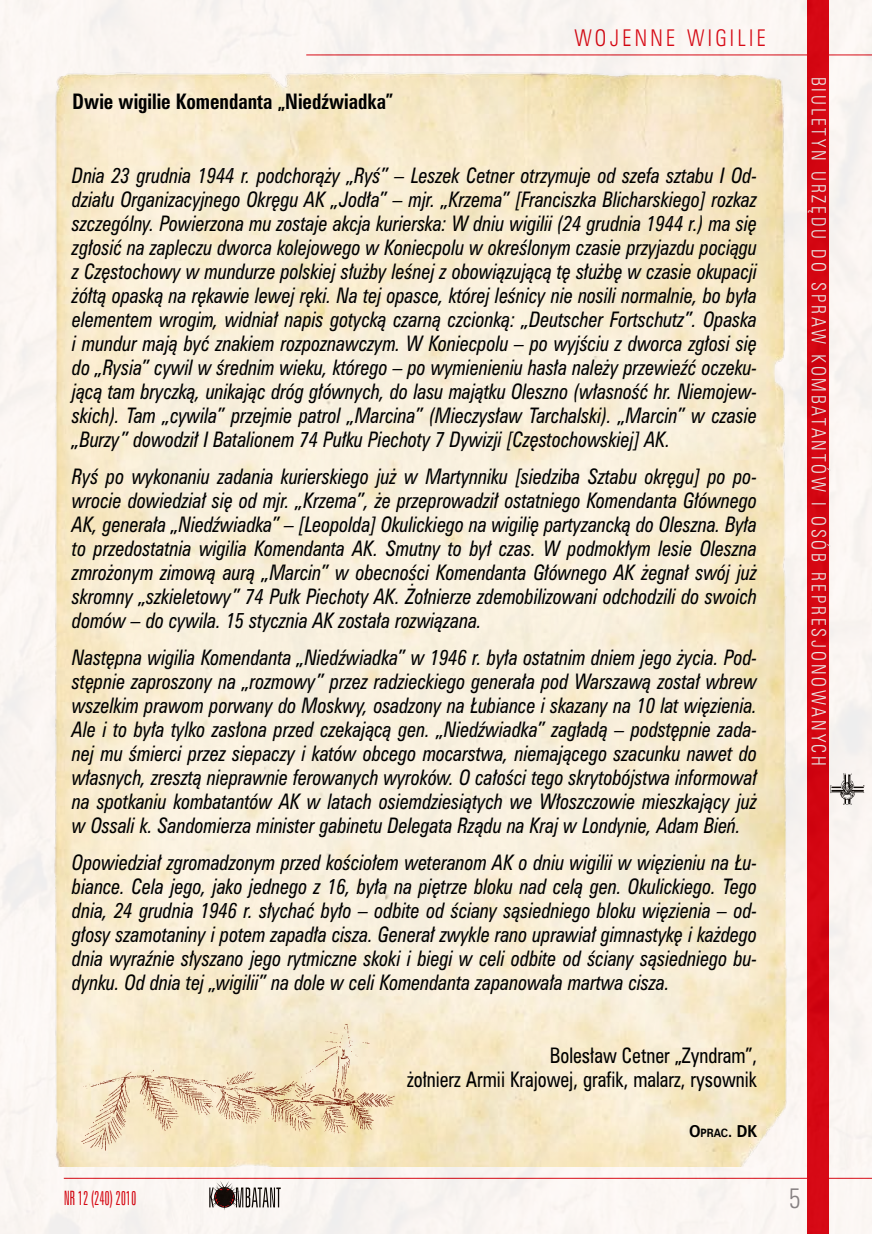
<style>
.page{position:relative;width:872px;height:1234px;background:#fff}
.page>*{position:absolute;margin:0;border:0;box-sizing:border-box;transform-origin:0 0}
.t1{font:25.5px "Zurich Lt Cn PL";color:#818084;scale:.9 1}
.t2{font:21px "Zurich Lt Cn PL";letter-spacing:.18em;color:#d70010;scale:.9 1}
.t3{font:italic 19.5px/24px "Zurich Cn PL";color:#000;text-align:justify;scale:.9 1}
.t4{font:19.5px/24px "Zurich Cn PL";color:#000;text-align:right;scale:.9 1}
.t5{font:700 19.5px "Zurich Cn PL";color:#000;scale:.9 1}
.t6{font:18px "Zurich Lt Cn PL";letter-spacing:.18em;color:#edeeef;scale:.9 1}
.t7{font:18px "Zurich Lt X Cn PL";letter-spacing:-.02em;color:#d70010;scale:.9 1}
.t8{font:700 15px "Zurich PL";color:#000;scale:.9 1}
.s1{font-size:10.5px}
</style>
<div class="page">
<img style="left:0;top:0;width:872px;height:1233px">
<img style="left:39px;top:62px;width:762px;height:1103px">
<img style="left:78px;top:1020px;width:318px;height:131px">
<p class="t5" style="left:72px;top:89px;width:358px">Dwie wigilie Komendanta „Niedźwiadka”</p>
<p class="t2" style="left:574px;top:23px;width:214px">WOJENNE WIGILIE</p>
<p class="t3" style="left:72px;top:163px;width:762px">Dnia 23 grudnia 1944 r. podchorąży „Ryś” – Leszek Cetner otrzymuje od szefa sztabu I Od&shy;działu Organizacyjnego Okręgu AK „Jodła” – mjr. „Krzema” [Franciszka Blicharskiego] rozkaz szczególny. Powierzona mu zostaje akcja kurierska: W dniu wigilii (24 grudnia 1944 r.) ma się zgłosić na zapleczu dworca kolejowego w Koniecpolu w określonym czasie przyjazdu pociągu z Częstochowy w mundurze polskiej służby leśnej z obowiązującą tę służbę w czasie okupacji żółtą opaską na rękawie lewej ręki. Na tej opasce, której leśnicy nie nosili normalnie, bo była elementem wrogim, widniał napis gotycką czarną czcionką: „Deutscher Fortschutz”. Opaska i mundur mają być znakiem rozpoznawczym. W Koniecpolu – po wyjściu z dworca zgłosi się do „Rysia” cywil w średnim wieku, którego – po wymienieniu hasła należy przewieźć oczeku&shy;jącą tam bryczką, unikając dróg głównych, do lasu majątku Oleszno (własność hr. Niemojew&shy;skich). Tam „cywila” przejmie patrol „Marcina” (Mieczysław Tarchalski). „Marcin” w czasie „Burzy” dowodził I Batalionem 74 Pułku Piechoty 7 Dywizji [Częstochowskiej] AK.</p>
<p class="t3" style="left:72px;top:464px;width:762px">Ryś po wykonaniu zadania kurierskiego już w Martynniku [siedziba Sztabu okręgu] po po&shy;wrocie dowiedział się od mjr. „Krzema”, że przeprowadził ostatniego Komendanta Głównego AK, generała „Niedźwiadka” – [Leopolda] Okulickiego na wigilię partyzancką do Oleszna. Była to przedostatnia wigilia Komendanta AK. Smutny to był czas. W podmokłym lesie Oleszna zmrożonym zimową aurą „Marcin” w obecności Komendanta Głównego AK żegnał swój już skromny „szkieletowy” 74 Pułk Piechoty AK. Żołnierze zdemobilizowani odchodzili do swoich domów – do cywila. 15 stycznia AK została rozwiązana.</p>
<p class="t3" style="left:72px;top:645px;width:762px">Następna wigilia Komendanta „Niedźwiadka” w 1946 r. była ostatnim dniem jego życia. Pod&shy;stępnie zaproszony na „rozmowy” przez radzieckiego generała pod Warszawą został wbrew wszelkim prawom porwany do Moskwy, osadzony na Łubiance i skazany na 10 lat więzienia.<br>Ale i to była tylko zasłona przed czekającą gen. „Niedźwiadka” zagładą – podstępnie zada&shy;nej mu śmierci przez siepaczy i katów obcego mocarstwa, niemającego szacunku nawet do własnych, zresztą nieprawnie ferowanych wyroków. O całości tego skrytobójstwa informował na spotkaniu kombatantów AK w latach osiemdziesiątych we Włoszczowie mieszkający już w Ossali k. Sandomierza minister gabinetu Delegata Rządu na Kraj w Londynie, Adam Bień.</p>
<p class="t3" style="left:72px;top:849px;width:762px">Opowiedział zgromadzonym przed kościołem weteranom AK o dniu wigilii w więzieniu na Łu&shy;biance. Cela jego, jako jednego z 16, była na piętrze bloku nad celą gen. Okulickiego. Tego dnia, 24 grudnia 1946 r. słychać było – odbite od ściany sąsiedniego bloku więzienia – od&shy;głosy szamotaniny i potem zapadła cisza. Generał zwykle rano uprawiał gimnastykę i każdego dnia wyraźnie słyszano jego rytmiczne skoki i biegi w celi odbite od ściany sąsiedniego bu&shy;dynku. Od dnia tej „wigilii” na dole w celi Komendanta zapanowała martwa cisza.</p>
<p class="t6" style="left:831px;top:77px;width:767px;rotate:90deg">BIULETYN URZĘDU DO SPRAW KOMBATANTÓW I OSÓB REPRESJONOWANYCH</p>
<p class="t4" style="left:407px;top:1043px;width:390px">Bolesław Cetner „Zyndram”,<br>żołnierz Armii Krajowej, grafik, malarz, rysownik</p>
<p class="t8" style="left:689px;top:1121px;width:77px">O<span class="s1">PRAC</span>. DK</p>
<p class="t7" style="left:64px;top:1185px;width:82px">NR 12 (240) 2010</p>
<h1 class="t1" style="left:789px;top:1180px;width:14px">5</h1>
</div>
